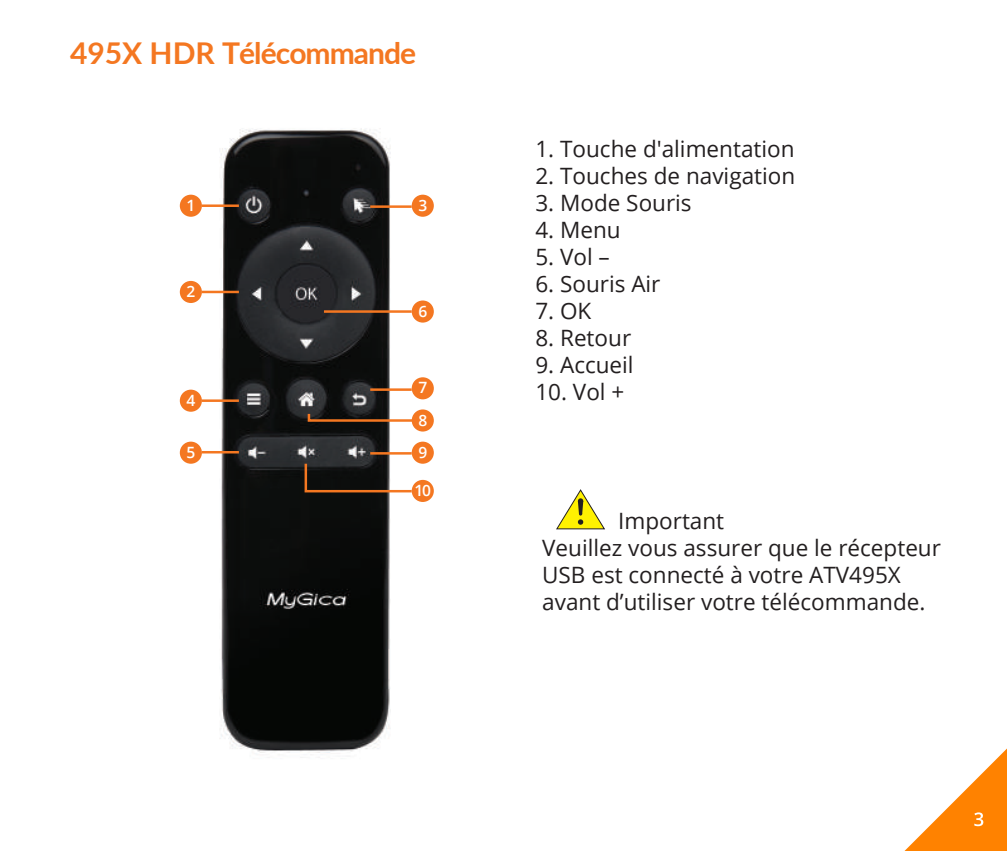
<style>
.page{position:relative;width:1007px;height:851px;background:#fff}
.page>*{position:absolute;margin:0;border:0;box-sizing:border-box;transform-origin:0 0}
.t1{font:700 30px "Lato";letter-spacing:-.03em;color:#f47721}
.t2{font:22.5px/27px "Open Sans";color:#231f20}
.t3{font:600 15.5px/32.2px "Open Sans";color:#fff}
</style>
<div class="page">
<svg style="left:904px;top:748px;width:103px;height:103px"></svg>
<img style="left:180px;top:128px;width:254px;height:630px">
<div style="left:180px;top:195px;width:22px;height:22px;background:#f47721;border-radius:50%"></div>
<div style="left:180px;top:281px;width:22px;height:22px;background:#f47721;border-radius:50%"></div>
<div style="left:180px;top:389px;width:22px;height:22px;background:#f47721;border-radius:50%"></div>
<div style="left:180px;top:441px;width:22px;height:22px;background:#f47721;border-radius:50%"></div>
<div style="left:411px;top:195px;width:23px;height:22px;background:#f47721;border-radius:50%"></div>
<div style="left:411px;top:377px;width:23px;height:22px;background:#f47721;border-radius:50%"></div>
<div style="left:411px;top:300px;width:23px;height:22px;background:#f47721;border-radius:50%"></div>
<div style="left:411px;top:409px;width:23px;height:22px;background:#f47721;border-radius:50%"></div>
<div style="left:411px;top:441px;width:23px;height:22px;background:#f47721;border-radius:50%"></div>
<hr style="left:202px;top:204px;width:37px;height:3px;background:#f47721">
<hr style="left:202px;top:291px;width:37px;height:2px;background:#f47721">
<hr style="left:202px;top:399px;width:37px;height:3px;background:#f47721">
<hr style="left:202px;top:451px;width:37px;height:2px;background:#f47721">
<hr style="left:370px;top:452px;width:41px;height:2px;background:#f47721">
<div style="left:411px;top:480px;width:23px;height:22px;background:#f47721;border-radius:50%"></div>
<svg style="left:306px;top:411px;width:111px;height:12px"></svg>
<hr style="left:370px;top:388px;width:41px;height:3px;background:#f47721">
<hr style="left:324px;top:310px;width:87px;height:3px;background:#f47721">
<hr style="left:370px;top:205px;width:41px;height:3px;background:#f47721">
<svg style="left:303px;top:461px;width:111px;height:32px"></svg>
<svg style="left:556px;top:489px;width:49px;height:40px"></svg>
<h1 class="t1" style="left:70px;top:31px;width:347px">495X HDR Télécommande</h1>
<p class="t3" style="left:186px;top:189px;width:10px">1</p>
<p class="t3" style="left:186px;top:275px;width:10px">2</p>
<p class="t3" style="left:186px;top:383px;width:10px">4</p>
<p class="t3" style="left:186px;top:435px;width:10px">5</p>
<p class="t3" style="left:418px;top:189px;width:10px">3</p>
<p class="t3" style="left:418px;top:294px;width:10px">6</p>
<p class="t3" style="left:418px;top:371px;width:10px">7</p>
<p class="t3" style="left:418px;top:403px;width:10px">8<br>9</p>
<p class="t3" style="left:414px;top:474px;width:18px">10</p>
<p class="t2" style="left:535px;top:135px;width:261px">1. Touche d'alimentation</p>
<p class="t2" style="left:535px;top:162px;width:261px">2. Touches de navigation</p>
<p class="t2" style="left:535px;top:189px;width:158px">3. Mode Souris</p>
<p class="t2" style="left:535px;top:216px;width:87px">4. Menu</p>
<p class="t2" style="left:535px;top:243px;width:76px">5. Vol –</p>
<p class="t2" style="left:535px;top:270px;width:127px">6. Souris Air</p>
<p class="t2" style="left:535px;top:297px;width:58px">7. OK</p>
<p class="t2" style="left:535px;top:324px;width:97px">8. Retour</p>
<p class="t2" style="left:535px;top:351px;width:100px">9. Accueil</p>
<p class="t2" style="left:535px;top:378px;width:90px">10. Vol +</p>
<p class="t2" style="left:542px;top:506px;width:400px;text-indent:76px">Important<br>Veuillez vous assurer que le récepteur<br>USB est connecté à votre ATV495X avant d’utiliser votre télécommande.</p>
</div>
